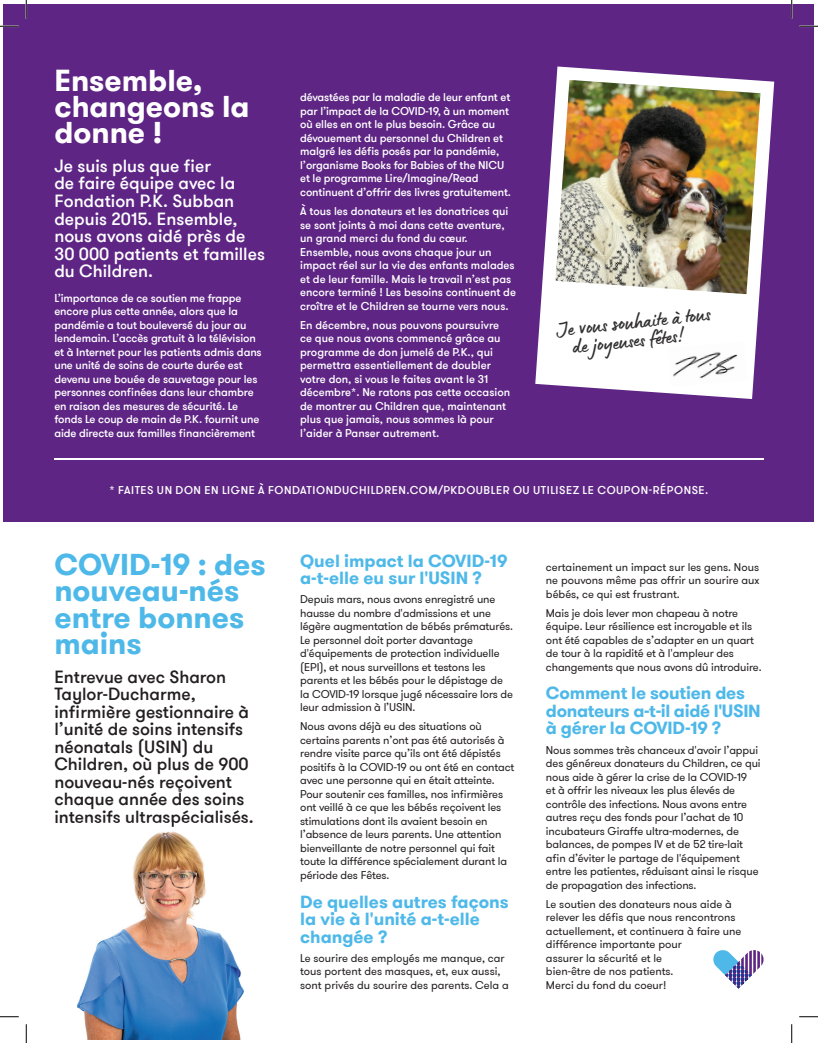
<style>
.page{position:relative;width:818px;height:1043px;background:#fff}
.page>*{position:absolute;margin:0;border:0;box-sizing:border-box;transform-origin:0 0}
.t1{font:700 30px/26.2px "GT Walsheim Pro";color:#4eb9e9}
.t2{font:700 30px/26.2px "GT Walsheim Pro";color:#fff}
.t3{font:22.5px/18.8px "Lumios Marker";color:#312f30}
.t4{font:500 17.5px/17.5px "GT Walsheim Pro";color:#231f20}
.t5{font:700 17.5px/17.5px "GT Walsheim Pro";color:#4eb9e9}
.t6{font:500 17.5px/17.5px "GT Walsheim Pro";color:#fff}
.t7{font:11.25px/13.5px "GT Walsheim Pro";letter-spacing:-.01em;color:#231f20}
.t8{font:500 11.25px/13.5px "GT Walsheim Pro";letter-spacing:-.01em;color:#fff}
.t9{font:500 11.25px "GT Walsheim Pro";letter-spacing:.045em;color:#fff}
</style>
<div class="page">
<div style="left:4px;top:4px;width:810px;height:517px;background:#5e2584"></div>
<svg style="left:535px;top:66px;width:239px;height:333px;fill:#fff"></svg>
<hr style="left:54px;top:458px;width:709px;height:1px;background:#fff">
<img style="left:555px;top:80px;width:205px;height:214px">
<img style="left:668px;top:342px;width:79px;height:45px">
<img style="left:667px;top:347px;width:19px;height:5px">
<svg style="left:713px;top:950px;width:51px;height:38px"></svg>
<img style="left:77px;top:822px;width:171px;height:217px">
<svg style="left:0;top:25px;width:19px;height:2px"></svg>
<svg style="left:799px;top:25px;width:19px;height:2px"></svg>
<svg style="left:0;top:1016px;width:19px;height:1px"></svg>
<svg style="left:799px;top:1016px;width:19px;height:1px"></svg>
<svg style="left:25px;top:0;width:2px;height:19px"></svg>
<svg style="left:25px;top:1024px;width:2px;height:18px"></svg>
<svg style="left:790px;top:0;width:2px;height:19px"></svg>
<svg style="left:791px;top:1024px;width:1px;height:18px"></svg>
<h1 class="t2" style="left:54px;top:67px;width:197px">Ensemble, changeons la donne !</h1>
<h3 class="t6" style="left:54px;top:157px;width:212px">Je suis plus que fier<br>de faire équipe avec la<br>Fondation P.K. Subban depuis 2015. Ensemble, nous avons aidé près de<br>30 000 patients et familles du Children.</h3>
<p class="t8" style="left:54px;top:291px;width:209px">L’importance de ce soutien me frappe encore plus cette année, alors que la pandémie a tout bouleversé du jour au lendemain. L’accès gratuit à la télévision et à Internet pour les patients admis dans une unité de soins de courte durée est devenu une bouée de sauvetage pour les personnes confinées dans leur chambre en raison des mesures de sécurité. Le fonds Le coup de main de P.K. fournit une aide directe aux familles financièrement</p>
<p class="t8" style="left:300px;top:91px;width:212px">dévastées par la maladie de leur enfant et par l’impact de la COVID-19, à un moment où elles en ont le plus besoin. Grâce au dévouement du personnel du Children et malgré les défis posés par la pandémie, l’organisme Books for Babies of the NICU et le programme Lire/Imagine/Read continuent d’offrir des livres gratuitement.</p>
<p class="t8" style="left:300px;top:205px;width:217px">À tous les donateurs et les donatrices qui se sont joints à moi dans cette aventure, un grand merci du fond du cœur.<br>Ensemble, nous avons chaque jour un impact réel sur la vie des enfants malades et de leur famille. Mais le travail n’est pas encore terminé ! Les besoins continuent de croître et le Children se tourne vers nous.</p>
<p class="t8" style="left:300px;top:318px;width:211px">En décembre, nous pouvons poursuivre ce que nous avons commencé grâce au programme de don jumelé de P.K., qui permettra essentiellement de doubler votre don, si vous le faites avant le 31 décembre*. Ne ratons pas cette occasion de montrer au Children que, maintenant plus que jamais, nous sommes là pour l’aider à Panser autrement.</p>
<h2 class="t3" style="left:569px;top:317px;width:143px;text-indent:-14px;rotate:-6deg">Je vous souhaite à tous de joyeuses fêtes!</h2>
<p class="t9" style="left:110px;top:483px;width:600px">* FAITES UN DON EN LIGNE À FONDATIONDUCHILDREN.COM/PKDOUBLER OU UTILISEZ LE COUPON-RÉPONSE.</p>
<h1 class="t1" style="left:54px;top:552px;width:213px">COVID-19 : des nouveau-nés entre bonnes mains</h1>
<h3 class="t4" style="left:54px;top:668px;width:201px">Entrevue avec Sharon<br>Taylor-Ducharme, infirmière gestionnaire à l’unité de soins intensifs néonatals (USIN) du<br>Children, où plus de 900 nouveau-nés reçoivent chaque année des soins intensifs ultraspécialisés.</h3>
<h3 class="t5" style="left:300px;top:552px;width:209px">Quel impact la COVID-19 a-t-elle eu sur l'USIN ?</h3>
<p class="t7" style="left:300px;top:592px;width:214px">Depuis mars, nous avons enregistré une hausse du nombre d'admissions et une légère augmentation de bébés prématurés.<br>Le personnel doit porter davantage d'équipements de protection individuelle (EPI), et nous surveillons et testons les parents et les bébés pour le dépistage de la COVID-19 lorsque jugé nécessaire lors de leur admission à l’USIN.</p>
<p class="t7" style="left:300px;top:720px;width:216px">Nous avons déjà eu des situations où certains parents n’ont pas été autorisés à rendre visite parce qu’ils ont été dépistés positifs à la COVID-19 ou ont été en contact avec une personne qui en était atteinte.<br>Pour soutenir ces familles, nos infirmières ont veillé à ce que les bébés reçoivent les stimulations dont ils avaient besoin en l’absence de leurs parents. Une attention bienveillante de notre personnel qui fait toute la différence spécialement durant la période des Fêtes.</p>
<h3 class="t5" style="left:300px;top:893px;width:210px">De quelles autres façons la vie à l'unité a-t-elle changée ?</h3>
<p class="t7" style="left:300px;top:951px;width:210px">Le sourire des employés me manque, car tous portent des masques, et, eux aussi, sont privés du sourire des parents. Cela a</p>
<p class="t7" style="left:546px;top:560px;width:215px;text-align:justify">certainement un impact sur les gens. Nous ne pouvons même pas offrir un sourire aux bébés, ce qui est frustrant.</p>
<p class="t7" style="left:546px;top:606px;width:217px">Mais je dois lever mon chapeau à notre équipe. Leur résilience est incroyable et ils ont été capables de s’adapter en un quart de tour à la rapidité et à l'ampleur des changements que nous avons dû introduire.</p>
<h3 class="t5" style="left:546px;top:684px;width:216px">Comment le soutien des donateurs a-t-il aidé l'USIN à gérer la COVID-19 ?</h3>
<p class="t7" style="left:546px;top:743px;width:216px">Nous sommes très chanceux d'avoir l’appui des généreux donateurs du Children, ce qui nous aide à gérer la crise de la COVID-19<br>et à offrir les niveaux les plus élevés de contrôle des infections. Nous avons entre autres reçu des fonds pour l’achat de 10 incubateurs Giraffe ultra-modernes, de balances, de pompes IV et de 52 tire-lait afin d’éviter le partage de l'équipement entre les patientes, réduisant ainsi le risque de propagation des infections.</p>
<p class="t7" style="left:546px;top:897px;width:197px">Le soutien des donateurs nous aide à relever les défis que nous rencontrons actuellement, et continuera à faire une différence importante pour<br>assurer la sécurité et le<br>bien-être de nos patients.<br>Merci du fond du coeur!</p>
</div>
